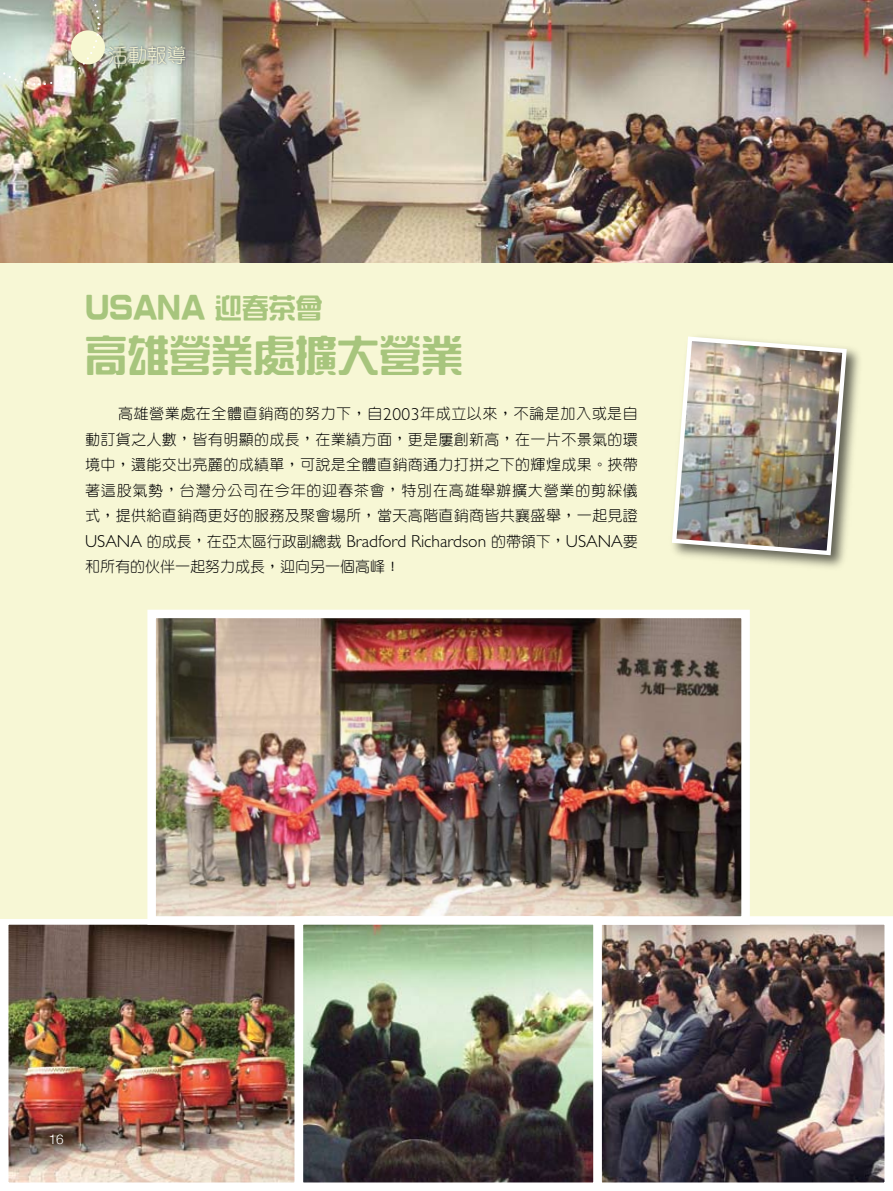
<style>
.page{position:relative;width:893px;height:1191px;background:#fff}
.page>*{position:absolute;margin:0;border:0;box-sizing:border-box;transform-origin:0 0}
.t1{font:42px "Han Wang Zon Yi";color:#a7c57d}
.t2{font:37.35px "Han Wang Zon Yi";color:#a7c57d;scale:.88 1}
.t3{font:300 19.5px "Han Wang Yen";color:#f7f7d5}
.t4{font:300 17.4px "Gill Sans";color:#000}
.t5{font:300 15px/25.5px "Han Wang Yen";letter-spacing:.025em;color:#000;text-align:justify}
.t6{font:300 15px "Han Wang Yen";color:#000}
.t7{font:300 13.5px "Helvetica Neue";color:#fff}
.s1{font-size:27px}
.s2{font-family:"Gill Sans";font-size:17.4px}
.s3{font-family:"Han Wang Yen";font-size:15px}
</style>
<div class="page">
<img style="left:10px;top:926px;width:873px;height:255px">
<div style="left:0;top:916px;width:303px;height:275px;border:9px solid #fff"></div>
<img style="left:0;top:0;width:893px;height:264px">
<div style="left:0;top:264px;width:893px;height:654px;background:#f7f7d5"></div>
<div style="left:593px;top:916px;width:300px;height:275px;border:9px solid #fff"></div>
<img style="left:157px;top:619px;width:583px;height:295px">
<div style="left:147px;top:609px;width:603px;height:315px;border:9px solid #fff"></div>
<div style="left:71px;top:30px;width:34px;height:34px;background:#f7f7d1;border-radius:50%"></div>
<svg style="left:106px;top:43px;width:82px;height:24px"></svg>
<img style="left:0;top:0;width:101px;height:86px">
<div style="left:668px;top:333px;width:196px;height:239px;background:#000;opacity:.6"></div>
<img style="left:670px;top:334px;width:179px;height:223px">
<div style="left:295px;top:916px;width:307px;height:275px;border:9px solid #fff"></div>
<h3 class="t3" style="left:108px;top:45px;width:79px">活動報導</h3>
<h2 class="t2" style="left:85px;top:290px;width:272px">USANA <span class="s1">迎春茶會</span></h2>
<h1 class="t1" style="left:85px;top:335px;width:379px">高雄營業處擴大營業</h1>
<p class="t5" style="left:85px;top:401px;width:554px;text-indent:33px">高雄營業處在全體直銷商的努力下，自<span class="s2">2003</span>年成立以來，不論是加入或是自動訂貨之人數，皆有明顯的成長，在業績方面，更是屢創新高，在一片不景氣的環境中，還能交出亮麗的成績單，可說是全體直銷商通力打拼之下的輝煌成果。挾帶著這股氣勢，台灣分公司在今年的迎春茶會，特別在高雄舉辦擴大營業的剪綵儀式，提供給直銷商更好的服務及聚會場所，當天高階直銷商皆共襄盛舉，一起見證</p>
<p class="t4" style="left:85px;top:531px;width:554px">USANA <span class="s3">的成長，在亞太區行政副總裁</span> Bradford Richardson <span class="s3">的帶領下，</span>USANA<span class="s3">要</span></p>
<p class="t6" style="left:85px;top:559px;width:316px">和所有的伙伴一起努力成長，迎向另一個高峰！</p>
<p class="t7" style="left:49px;top:1131px;width:17px">16</p>
</div>
